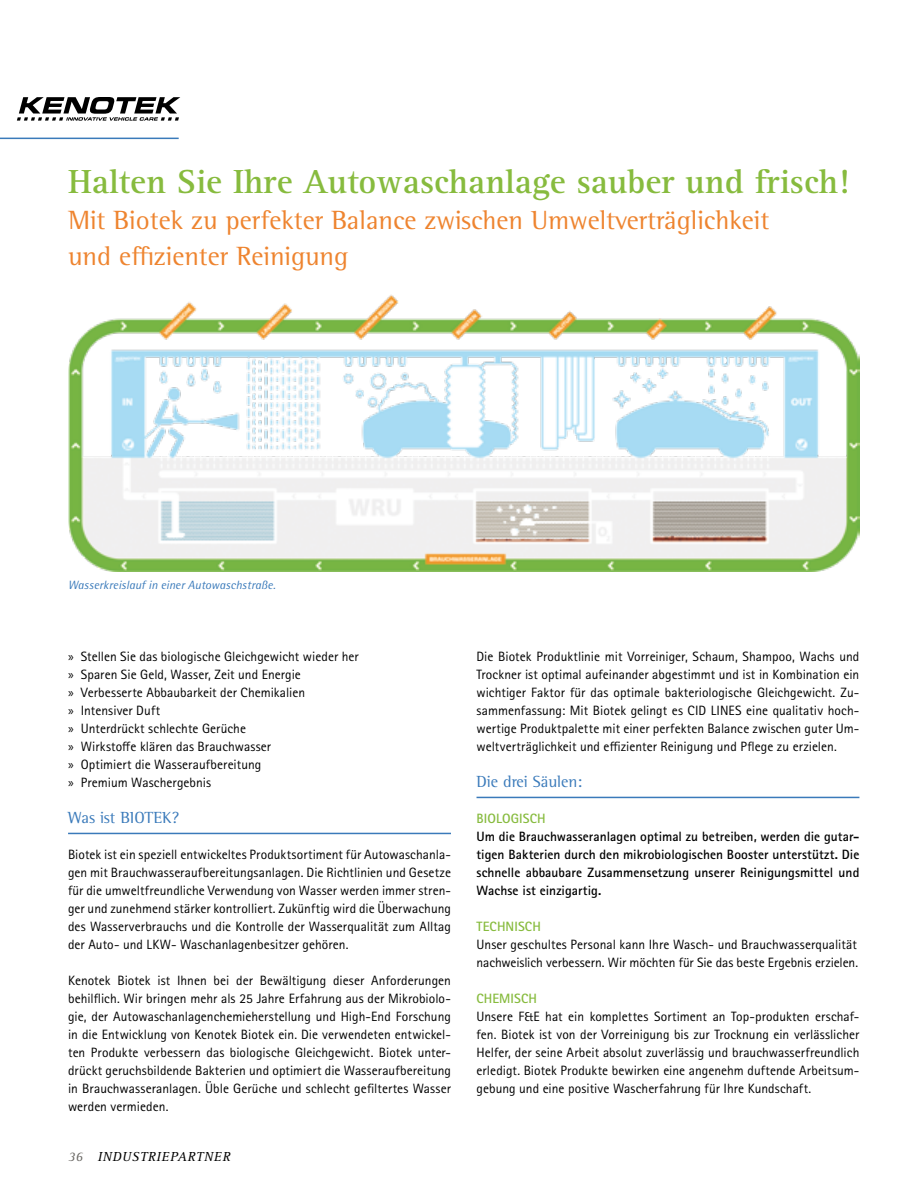
<style>
.page{position:relative;width:919px;height:1191px;background:#fff}
.page>*{position:absolute;margin:0;border:0;box-sizing:border-box;transform-origin:0 0}
.t1{font:700 34.5px "Rotis Serif Pro";color:#87bb3e}
.t2{font:27px/36px "Rotis Semi Serif Pro";color:#ee842f}
.t3{font:16.5px "Rotis Semi Serif Pro";color:#3a7aba}
.t4{font:13.5px/18px "Rotis Sans Serif Pro";color:#000;text-align:justify}
.t5{font:700 13.5px/18px "Rotis Sans Serif Pro";color:#000;text-align:justify}
.t6{font:700 13.5px "Rotis Sans Serif Pro";letter-spacing:.01em;color:#87bb3e}
.t7{font:italic 13.5px "Rotis Serif Pro";letter-spacing:.05em;color:#000}
.t8{font:italic 12px "Rotis Semi Sans Pro";letter-spacing:.005em;color:#3a7aba}
.s1{font-family:"Myriad Pro"}
.s2{color:#6a6864}
</style>
<div class="page">
<img style="left:68px;top:294px;width:791px;height:277px">
<hr style="left:0;top:138px;width:179px;height:1px;background:#3a7aba">
<svg style="left:17px;top:97px;width:163px;height:24px"></svg>
<hr style="left:68px;top:832px;width:383px;height:2px;background:#3a7aba">
<hr style="left:476px;top:796px;width:383px;height:2px;background:#3a7aba">
<h1 class="t1" style="left:68px;top:160px;width:782px">Halten Sie Ihre Autowaschanlage sauber und frisch!</h1>
<h2 class="t2" style="left:68px;top:202px;width:702px">Mit Biotek zu perfekter Balance zwischen Umweltverträglichkeit und effizienter Reinigung</h2>
<p class="t8" style="left:68px;top:578px;width:209px">Wasserkreislauf in einer Autowaschstraße.</p>
<p class="t4" style="left:68px;top:648px;width:292px;text-align:left"><span class="s1">»</span> Stellen Sie das biologische Gleichgewicht wieder her <span class="s1">»</span> Sparen Sie Geld, Wasser, Zeit und Energie<br><span class="s1">»</span> Verbesserte Abbaubarkeit der Chemikalien<br><span class="s1">»</span> Intensiver Duft<br><span class="s1">»</span> Unterdrückt schlechte Gerüche<br><span class="s1">»</span> Wirkstoffe klären das Brauchwasser<br><span class="s1">»</span> Optimiert die Wasseraufbereitung<br><span class="s1">»</span> Premium Waschergebnis</p>
<p class="t3" style="left:68px;top:807px;width:113px">Was ist BIOTEK?</p>
<p class="t4" style="left:68px;top:846px;width:384px">Biotek ist ein speziell entwickeltes Produktsortiment fü r Autowaschanla&shy;gen mit Brauchwasseraufbereitungsanlagen. Die Richtlinien und Gesetze fü r die umweltfreundliche Verwendung von Wasser werden immer stren&shy;ger und zunehmend stärker kontrolliert. Zukü nftig wird die Überwachung des Wasserverbrauchs und die Kontrolle der Wasserqualität zum Alltag der Auto- und LKW- Waschanlagenbesitzer gehören.</p>
<p class="t4" style="left:68px;top:972px;width:384px">Kenotek Biotek ist Ihnen bei der Bewältigung dieser Anforderungen behilflich. Wir bringen mehr als 25 Jahre Erfahrung aus der Mikrobiolo&shy;gie, der Autowaschanlagenchemieherstellung und High-End Forschung in die Entwicklung von Kenotek Biotek ein. Die verwendeten entwickel&shy;ten Produkte verbessern das biologische Gleichgewicht. Biotek unter&shy;drückt geruchsbildende Bakterien und optimiert die Wasseraufbereitung in Brauchwasseranlagen. Üble Gerüche und schlecht gefiltertes Wasser werden vermieden.</p>
<p class="t7" style="left:68px;top:1148px;width:164px"><span class="s2">36</span> INDUSTRIEPARTNER</p>
<p class="t4" style="left:476px;top:648px;width:384px">Die Biotek Produktlinie mit Vorreiniger, Schaum, Shampoo, Wachs und Trockner ist optimal aufeinander abgestimmt und ist in Kombination ein wichtiger Faktor für das optimale bakteriologische Gleichgewicht. Zu&shy;sammenfassung: Mit Biotek gelingt es CID LINES eine qualitativ hoch&shy;wertige Produktpalette mit einer perfekten Balance zwischen guter Um&shy;weltverträglichkeit und effizienter Reinigung und Pflege zu erzielen.</p>
<p class="t3" style="left:476px;top:771px;width:107px">Die drei Säulen:</p>
<p class="t6" style="left:476px;top:810px;width:71px">BIOLOGISCH</p>
<p class="t5" style="left:476px;top:827px;width:384px">Um die Brauchwasseranlagen optimal zu betreiben, werden die gutar&shy;tigen Bakterien durch den mikrobiologischen Booster unterstützt. Die schnelle abbaubare Zusammensetzung unserer Reinigungsmittel und Wachse ist einzigartig.</p>
<p class="t6" style="left:476px;top:918px;width:66px">TECHNISCH</p>
<p class="t4" style="left:476px;top:936px;width:383px">Unser geschultes Personal kann Ihre Wasch- und Brauchwasserqualität nachweislich verbessern. Wir möchten fü r Sie das beste Ergebnis erzielen.</p>
<p class="t6" style="left:476px;top:990px;width:62px">CHEMISCH</p>
<p class="t4" style="left:476px;top:1008px;width:384px">Unsere F&amp;E hat ein komplettes Sortiment an Top-produkten erschaf&shy;fen. Biotek ist von der Vorreinigung bis zur Trocknung ein verlässlicher Helfer, der seine Arbeit absolut zuverlässig und brauchwasserfreundlich erledigt. Biotek Produkte bewirken eine angenehm duftende Arbeitsum&shy;gebung und eine positive Wascherfahrung fü r Ihre Kundschaft.</p>
</div>
